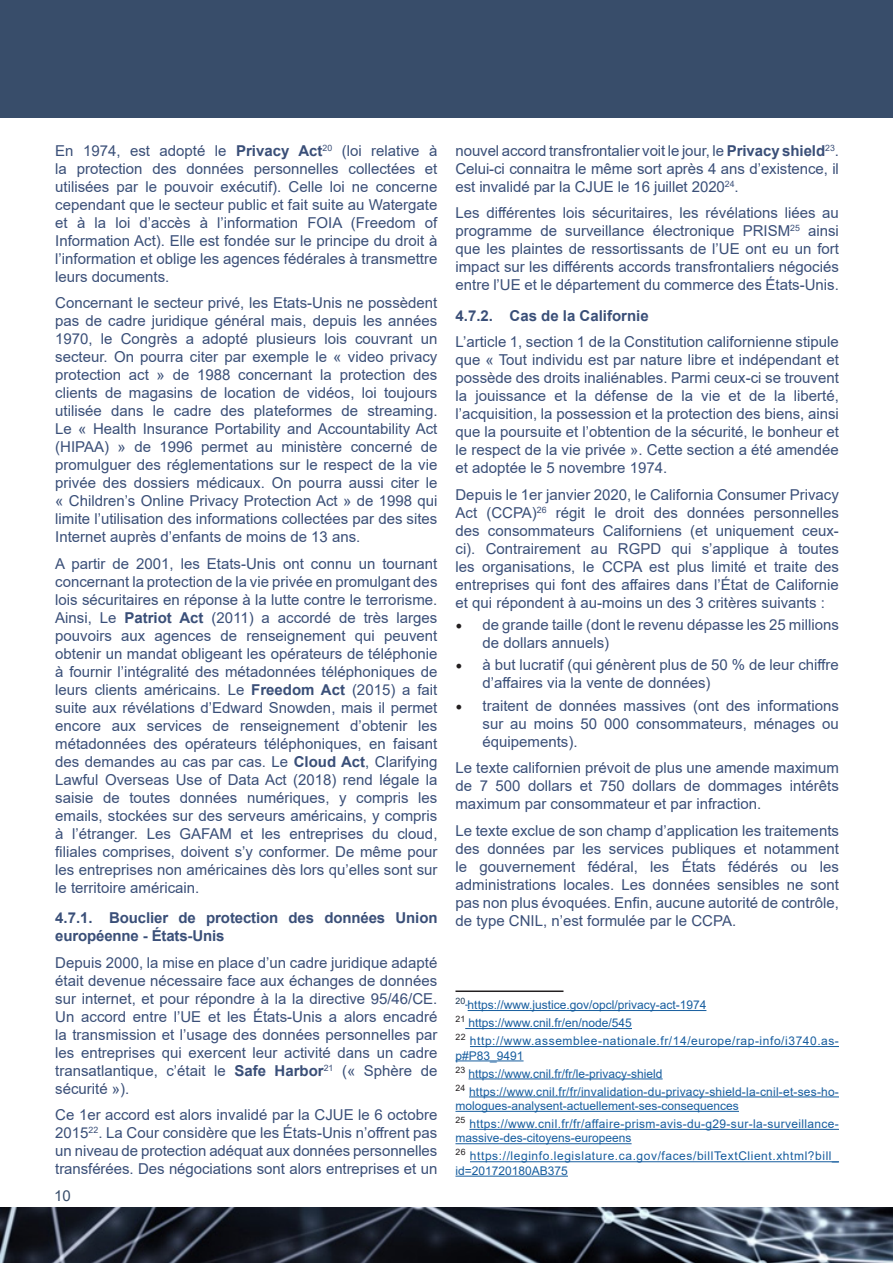
<style>
.page{position:relative;width:893px;height:1263px;background:#fff}
.page>*{position:absolute;margin:0;border:0;box-sizing:border-box;transform-origin:0 0}
.t1{font:15px/18px "Arial";color:#3a4f78;text-align:justify}
.t2{font:700 15px/18px "Arial";letter-spacing:-.01em;color:#3a4f78}
.t3{font:15px "Arial";color:#384d6a}
.t4{font:12px/14.4px "Arial";letter-spacing:.015em;color:#175d9e}
.t5{font:12px/14.4px "Arial";letter-spacing:.05em;color:#175d9e}
.s1{font-weight:700}
.s2{font-family:"Minion Pro";font-size:18px;color:#231f20}
</style>
<div class="page">
<img style="left:0;top:1208px;width:893px;height:55px">
<div style="left:0;top:0;width:893px;height:118px;background:#384d6a"></div>
<hr style="left:455px;top:990px;width:108px;height:2px;background:#231f20">
<hr style="left:468px;top:1010px;width:238px;height:1px;background:#175d9e">
<hr style="left:465px;top:1028px;width:167px;height:1px;background:#175d9e">
<hr style="left:470px;top:1046px;width:369px;height:1px;background:#175d9e">
<hr style="left:455px;top:1060px;width:69px;height:1px;background:#175d9e">
<hr style="left:469px;top:1078px;width:194px;height:1px;background:#175d9e">
<hr style="left:469px;top:1096px;width:370px;height:1px;background:#175d9e">
<hr style="left:455px;top:1111px;width:284px;height:1px;background:#175d9e">
<hr style="left:469px;top:1129px;width:370px;height:1px;background:#175d9e">
<hr style="left:455px;top:1143px;width:177px;height:1px;background:#175d9e">
<hr style="left:470px;top:1161px;width:369px;height:1px;background:#175d9e">
<hr style="left:455px;top:1176px;width:113px;height:1px;background:#175d9e">
<p class="t1" style="left:55px;top:141px;width:384px">En 1974, est adopté le <span class="s1">Privacy Act</span><sup>20</sup> (loi relative à la protection des données personnelles collectées et utilisées par le pouvoir exécutif). Celle loi ne concerne cependant que le secteur public et fait suite au Watergate et à la loi d’accès à l’information FOIA (Freedom of Information Act). Elle est fondée sur le principe du droit à l’information et oblige les agences fédérales à transmettre leurs documents.</p>
<p class="t1" style="left:55px;top:294px;width:384px">Concernant le secteur privé, les Etats-Unis ne possèdent pas de cadre juridique général mais, depuis les années 1970, le Congrès a adopté plusieurs lois couvrant un secteur. On pourra citer par exemple le « video privacy protection act » de 1988 concernant la protection des clients de magasins de location de vidéos, loi toujours utilisée dans le cadre des plateformes de streaming.<br>Le « Health Insurance Portability and Accountability Act (HIPAA) » de 1996 permet au ministère concerné de promulguer des réglementations sur le respect de la vie privée des dossiers médicaux. On pourra aussi citer le « Children’s Online Privacy Protection Act » de 1998 qui limite l’utilisation des informations collectées par des sites Internet auprès d’enfants de moins de 13 ans.</p>
<p class="t1" style="left:55px;top:554px;width:384px">A partir de 2001, les Etats-Unis ont connu un tournant concernant la protection de la vie privée en promulgant des lois sécuritaires en réponse à la lutte contre le terrorisme.<br>Ainsi, Le <span class="s1">Patriot Act</span> (2011) a accordé de très larges pouvoirs aux agences de renseignement qui peuvent obtenir un mandat obligeant les opérateurs de téléphonie à fournir l’intégralité des métadonnées téléphoniques de leurs clients américains. Le <span class="s1">Freedom Act</span> (2015) a fait suite aux révélations d’Edward Snowden, mais il permet encore aux services de renseignement d’obtenir les métadonnées des opérateurs téléphoniques, en faisant des demandes au cas par cas. Le <span class="s1">Cloud Act</span>, Clarifying Lawful Overseas Use of Data Act (2018) rend légale la saisie de toutes données numériques, y compris les emails, stockées sur des serveurs américains, y compris à l’étranger. Les GAFAM et les entreprises du cloud, filiales comprises, doivent s’y conformer. De même pour les entreprises non américaines dès lors qu’elles sont sur le territoire américain.</p>
<p class="t2" style="left:55px;top:909px;width:384px">4.7.1. Bouclier de protection des données Union européenne - États-Unis</p>
<p class="t1" style="left:55px;top:953px;width:384px">Depuis 2000, la mise en place d’un cadre juridique adapté était devenue nécessaire face aux échanges de données sur internet, et pour répondre à la la directive 95/46/CE.<br>Un accord entre l’UE et les États-Unis a alors encadré la transmission et l’usage des données personnelles par les entreprises qui exercent leur activité dans un cadre transatlantique, c’était le <span class="s1">Safe Harbor</span><sup>21</sup> (« Sphère de sécurité »).</p>
<p class="t1" style="left:55px;top:1106px;width:384px">Ce 1er accord est alors invalidé par la CJUE le 6 octobre 2015<sup>22</sup>. La Cour considère que les États-Unis n’offrent pas un niveau de protection adéquat aux données personnelles transférées. Des négociations sont alors entreprises et un</p>
<p class="t3" style="left:54px;top:1185px;width:18px">10</p>
<p class="t1" style="left:455px;top:141px;width:385px">nouvel accord transfrontalier voit le jour, le <span class="s1">Privacy shield</span><sup>23</sup>.<br>Celui-ci connaitra le même sort après 4 ans d’existence, il est invalidé par la CJUE le 16 juillet 2020<sup>24</sup>.</p>
<p class="t1" style="left:455px;top:204px;width:385px">Les différentes lois sécuritaires, les révélations liées au programme de surveillance électronique PRISM<sup>25</sup> ainsi que les plaintes de ressortissants de l’UE ont eu un fort impact sur les différents accords transfrontaliers négociés entre l’UE et le département du commerce des États-Unis.</p>
<p class="t2" style="left:455px;top:307px;width:195px">4.7.2. Cas de la Californie</p>
<p class="t1" style="left:455px;top:333px;width:385px">L’article 1, section 1 de la Constitution californienne stipule que « Tout individu est par nature libre et indépendant et possède des droits inaliénables. Parmi ceux-ci se trouvent la jouissance et la défense de la vie et de la liberté, l’acquisition, la possession et la protection des biens, ainsi que la poursuite et l’obtention de la sécurité, le bonheur et le respect de la vie privée ». Cette section a été amendée et adoptée le 5 novembre 1974.</p>
<p class="t1" style="left:455px;top:485px;width:385px">Depuis le 1er janvier 2020, le California Consumer Privacy Act (CCPA)<sup>26</sup> régit le droit des données personnelles des consommateurs Californiens (et uniquement ceux&shy;ci). Contrairement au RGPD qui s’applique à toutes les organisations, le CCPA est plus limité et traite des entreprises qui font des affaires dans l’État de Californie et qui répondent à au-moins un des 3 critères suivants :</p>
<p class="t1" style="left:482px;top:616px;width:358px;text-indent:-27px"><span class="s2">•</span> de grande taille (dont le revenu dépasse les 25 millions de dollars annuels)</p>
<p class="t1" style="left:482px;top:656px;width:358px;text-indent:-27px"><span class="s2">•</span> à but lucratif (qui génèrent plus de 50 % de leur chiffre d’affaires via la vente de données)</p>
<p class="t1" style="left:482px;top:696px;width:358px;text-indent:-27px"><span class="s2">•</span> traitent de données massives (ont des informations sur au moins 50 000 consommateurs, ménages ou équipements).</p>
<p class="t1" style="left:455px;top:759px;width:385px">Le texte californien prévoit de plus une amende maximum de 7 500 dollars et 750 dollars de dommages intérêts maximum par consommateur et par infraction.</p>
<p class="t1" style="left:455px;top:821px;width:385px">Le texte exclue de son champ d’application les traitements des données par les services publiques et notamment le gouvernement fédéral, les États fédérés ou les administrations locales. Les données sensibles ne sont pas non plus évoquées. Enfin, aucune autorité de contrôle, de type CNIL, n’est formulée par le CCPA.</p>
<p class="t4" style="left:455px;top:998px;width:252px"><sup>20</sup> https://www.justice.gov/opcl/privacy-act-1974</p>
<p class="t4" style="left:455px;top:1016px;width:178px"><sup>21</sup> https://www.cnil.fr/en/node/545</p>
<p class="t5" style="left:455px;top:1034px;width:385px"><sup>22</sup> http://www.assemblee-nationale.fr/14/europe/rap-info/i3740.as&shy;p#P83_9491</p>
<p class="t4" style="left:455px;top:1066px;width:209px"><sup>23</sup> https://www.cnil.fr/fr/le-privacy-shield</p>
<p class="t4" style="left:455px;top:1084px;width:385px"><sup>24</sup> https://www.cnil.fr/fr/invalidation-du-privacy-shield-la-cnil-et-ses-ho&shy;mologues-analysent-actuellement-ses-consequences</p>
<p class="t4" style="left:455px;top:1116px;width:385px"><sup>25</sup> https://www.cnil.fr/fr/affaire-prism-avis-du-g29-sur-la-surveillance&shy;massive-des-citoyens-europeens</p>
<p class="t5" style="left:455px;top:1149px;width:385px"><sup>26</sup> https://leginfo.legislature.ca.gov/faces/billTextClient.xhtml?bill_ id=201720180AB375</p>
</div>
